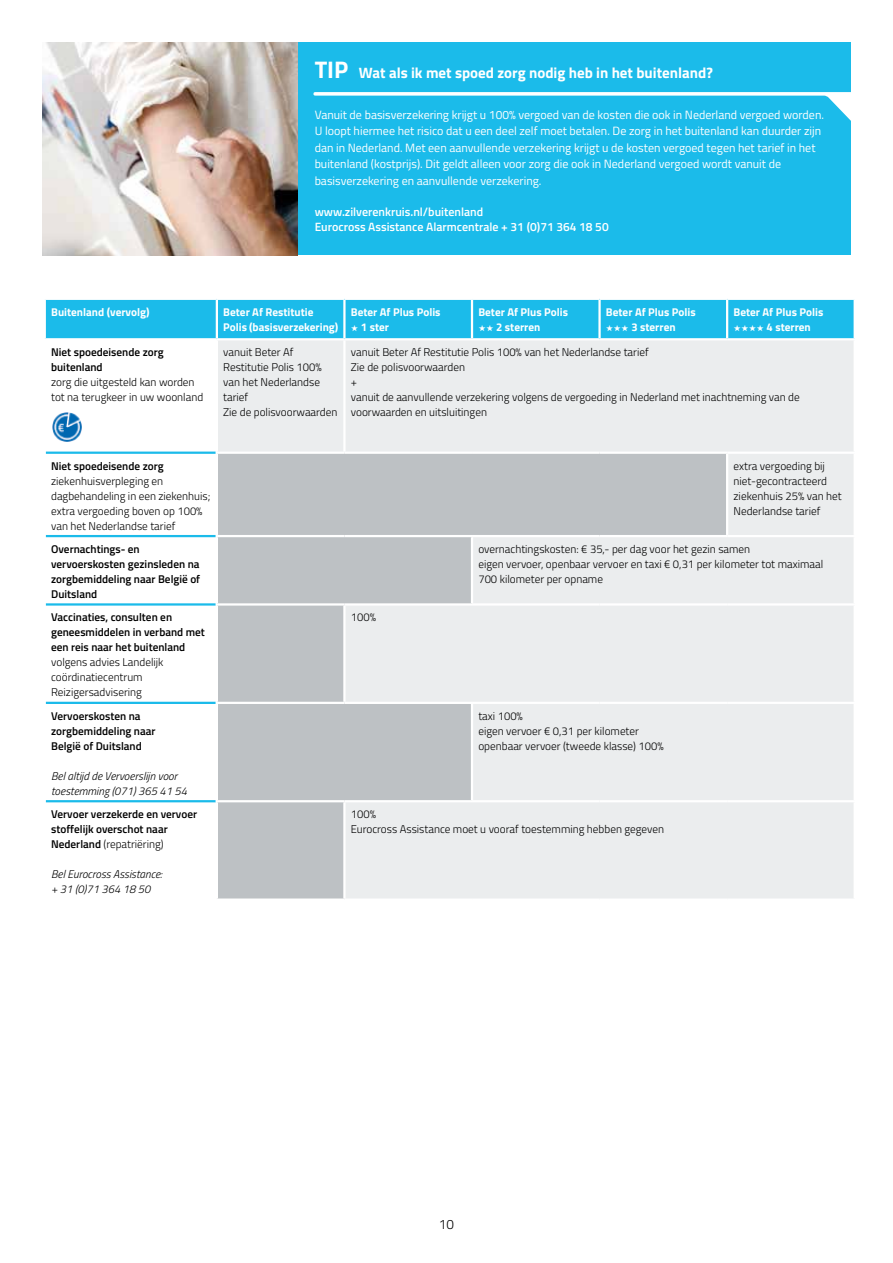
<style>
.page{position:relative;width:893px;height:1263px;background:#fff}
.page>*{position:absolute;margin:0;border:0;box-sizing:border-box;transform-origin:0 0}
.t1{font:700 15px "Titillium Web";color:#fff}
.t2{font:300 13.5px "Titillium Web";color:#000}
.t3{font:12px/16.5px "Titillium Web";color:#fff}
.t4{font:600 12px/15px "Titillium Web";color:#fff}
.t5{font:300 11.25px/15px "Titillium Web";color:#000}
.t6{font:600 11.25px/15px "Titillium Web";color:#000}
.t7{font:700 11.25px/15px "Titillium Web";color:#fff}
.t8{font:italic 300 11.25px/15px "Titillium Web";color:#000}
.s1{font-size:24px}
.s2{font-weight:300}
</style>
<div class="page">
<div style="left:218px;top:340px;width:636px;height:558px;background:#ebedee"></div>
<svg style="left:218px;top:454px;width:509px;height:444px;background:#d4d7d9"></svg>
<hr style="left:343px;top:802px;width:3px;height:96px;background:#fff">
<hr style="left:46px;top:452px;width:170px;height:2px;background:#1bbbea">
<hr style="left:46px;top:535px;width:170px;height:2px;background:#1bbbea">
<hr style="left:46px;top:603px;width:170px;height:3px;background:#1bbbea">
<hr style="left:46px;top:702px;width:170px;height:2px;background:#1bbbea">
<hr style="left:46px;top:800px;width:170px;height:2px;background:#1bbbea">
<hr style="left:343px;top:340px;width:3px;height:112px;background:#fff">
<hr style="left:727px;top:452px;width:129px;height:2px;background:#fff">
<hr style="left:727px;top:535px;width:129px;height:2px;background:#fff">
<hr style="left:471px;top:537px;width:2px;height:66px;background:#fff">
<hr style="left:472px;top:800px;width:128px;height:2px;background:#fff">
<hr style="left:600px;top:800px;width:127px;height:2px;background:#fff">
<hr style="left:727px;top:800px;width:129px;height:2px;background:#fff">
<hr style="left:216px;top:603px;width:128px;height:3px;background:#fff">
<hr style="left:216px;top:702px;width:128px;height:2px;background:#fff">
<hr style="left:471px;top:704px;width:2px;height:96px;background:#fff">
<hr style="left:216px;top:800px;width:128px;height:2px;background:#fff">
<hr style="left:344px;top:800px;width:128px;height:2px;background:#fff">
<hr style="left:216px;top:452px;width:128px;height:2px;background:#fff">
<hr style="left:344px;top:452px;width:128px;height:2px;background:#fff">
<hr style="left:472px;top:452px;width:128px;height:2px;background:#fff">
<hr style="left:600px;top:452px;width:127px;height:2px;background:#fff">
<hr style="left:726px;top:454px;width:2px;height:81px;background:#fff">
<hr style="left:216px;top:535px;width:128px;height:2px;background:#fff">
<hr style="left:344px;top:535px;width:128px;height:2px;background:#fff">
<hr style="left:472px;top:535px;width:128px;height:2px;background:#fff">
<hr style="left:600px;top:535px;width:127px;height:2px;background:#fff">
<hr style="left:344px;top:603px;width:128px;height:3px;background:#fff">
<hr style="left:343px;top:606px;width:3px;height:96px;background:#fff">
<hr style="left:472px;top:603px;width:128px;height:3px;background:#fff">
<hr style="left:600px;top:603px;width:127px;height:3px;background:#fff">
<hr style="left:727px;top:603px;width:129px;height:3px;background:#fff">
<hr style="left:344px;top:702px;width:128px;height:2px;background:#fff">
<hr style="left:472px;top:702px;width:128px;height:2px;background:#fff">
<hr style="left:600px;top:702px;width:127px;height:2px;background:#fff">
<hr style="left:727px;top:702px;width:129px;height:2px;background:#fff">
<img style="left:52px;top:412px;width:30px;height:30px">
<img style="left:43px;top:43px;width:255px;height:212px">
<div style="left:298px;top:43px;width:552px;height:212px;background:#1bbbea"></div>
<svg style="left:313px;top:92px;width:538px;height:34px"></svg>
<svg style="left:45px;top:299px;width:810px;height:40px;background:#28bfeb"></svg>
<h1 class="t1" style="left:315px;top:62px;width:400px"><span class="s1">TIP</span> Wat als ik met spoed zorg nodig heb in het buitenland?</h1>
<p class="t3" style="left:315px;top:106px;width:511px">Vanuit de basisverzekering krijgt u 100% vergoed van de kosten die ook in Nederland vergoed worden.<br>U loopt hiermee het risico dat u een deel zelf moet betalen. De zorg in het buitenland kan duurder zijn dan in Nederland. Met een aanvullende verzekering krijgt u de kosten vergoed tegen het tarief in het buitenland (kostprijs). Dit geldt alleen voor zorg die ook in Nederland vergoed wordt vanuit de basisverzekering en aanvullende verzekering.</p>
<p class="t4" style="left:315px;top:204px;width:296px">www.zilverenkruis.nl/buitenland<br>Eurocross Assistance Alarmcentrale + 31 (0)71 364 18 50</p>
<p class="t7" style="left:51px;top:304px;width:100px">Buitenland (vervolg)</p>
<p class="t7" style="left:223px;top:304px;width:117px">Beter Af Restitutie<br>Polis (basisverzekering)</p>
<p class="t7" style="left:361px;top:304px;width:81px;text-indent:-10px">Beter Af Plus Polis<br>1 ster</p>
<p class="t7" style="left:496px;top:304px;width:74px;text-indent:-18px">Beter Af Plus Polis<br>2 sterren</p>
<p class="t7" style="left:606px;top:304px;width:91px;text-align:center">Beter Af Plus Polis<br>3 sterren</p>
<p class="t7" style="left:767px;top:304px;width:58px;text-indent:-33px">Beter Af Plus Polis<br>4 sterren</p>
<p class="t6" style="left:51px;top:344px;width:114px">Niet spoedeisende zorg buitenland</p>
<p class="t5" style="left:51px;top:374px;width:154px">zorg die uitgesteld kan worden tot na terugkeer in uw woonland</p>
<p class="t5" style="left:223px;top:344px;width:116px">vanuit Beter Af<br>Restitutie Polis 100% van het Nederlandse tarief<br>Zie de polisvoorwaarden</p>
<p class="t5" style="left:351px;top:344px;width:450px">vanuit Beter Af Restitutie Polis 100% van het Nederlandse tarief<br>Zie de polisvoorwaarden<br>+<br>vanuit de aanvullende verzekering volgens de vergoeding in Nederland met inachtneming van de voorwaarden en uitsluitingen</p>
<p class="t6" style="left:51px;top:458px;width:114px">Niet spoedeisende zorg</p>
<p class="t5" style="left:51px;top:473px;width:161px">ziekenhuisverpleging en dagbehandeling in een ziekenhuis; extra vergoeding boven op 100% van het Nederlandse tarief</p>
<p class="t5" style="left:733px;top:458px;width:110px">extra vergoeding bij niet-gecontracteerd ziekenhuis 25% van het<br>Nederlandse tarief</p>
<p class="t6" style="left:51px;top:541px;width:151px">Overnachtings- en vervoerskosten gezinsleden na zorgbemiddeling naar België of<br>Duitsland</p>
<p class="t5" style="left:478px;top:541px;width:346px">overnachtingskosten: € 35,- per dag voor het gezin samen<br>eigen vervoer, openbaar vervoer en taxi € 0,31 per kilometer tot maximaal<br>700 kilometer per opname</p>
<p class="t6" style="left:51px;top:609px;width:155px">Vaccinaties, consulten en geneesmiddelen in verband met een reis naar het buitenland</p>
<p class="t5" style="left:51px;top:654px;width:114px">volgens advies Landelijk coördinatiecentrum<br>Reizigersadvisering</p>
<p class="t5" style="left:351px;top:609px;width:27px">100%</p>
<p class="t6" style="left:51px;top:708px;width:106px">Vervoerskosten na zorgbemiddeling naar<br>België of Duitsland</p>
<p class="t8" style="left:51px;top:768px;width:138px">Bel altijd de Vervoerslijn voor toestemming (071) 365 41 54</p>
<p class="t6" style="left:51px;top:806px;width:147px">Vervoer verzekerde en vervoer stoffelijk overschot naar<br>Nederland <span class="s2">(repatriëring)</span></p>
<p class="t8" style="left:51px;top:866px;width:113px">Bel Eurocross Assistance: + 31 (0)71 364 18 50</p>
<p class="t5" style="left:478px;top:708px;width:187px">taxi 100%<br>eigen vervoer € 0,31 per kilometer openbaar vervoer (tweede klasse) 100%</p>
<p class="t5" style="left:351px;top:806px;width:315px">100%<br>Eurocross Assistance moet u vooraf toestemming hebben gegeven</p>
<p class="t2" style="left:439px;top:1214px;width:17px">10</p>
</div>
